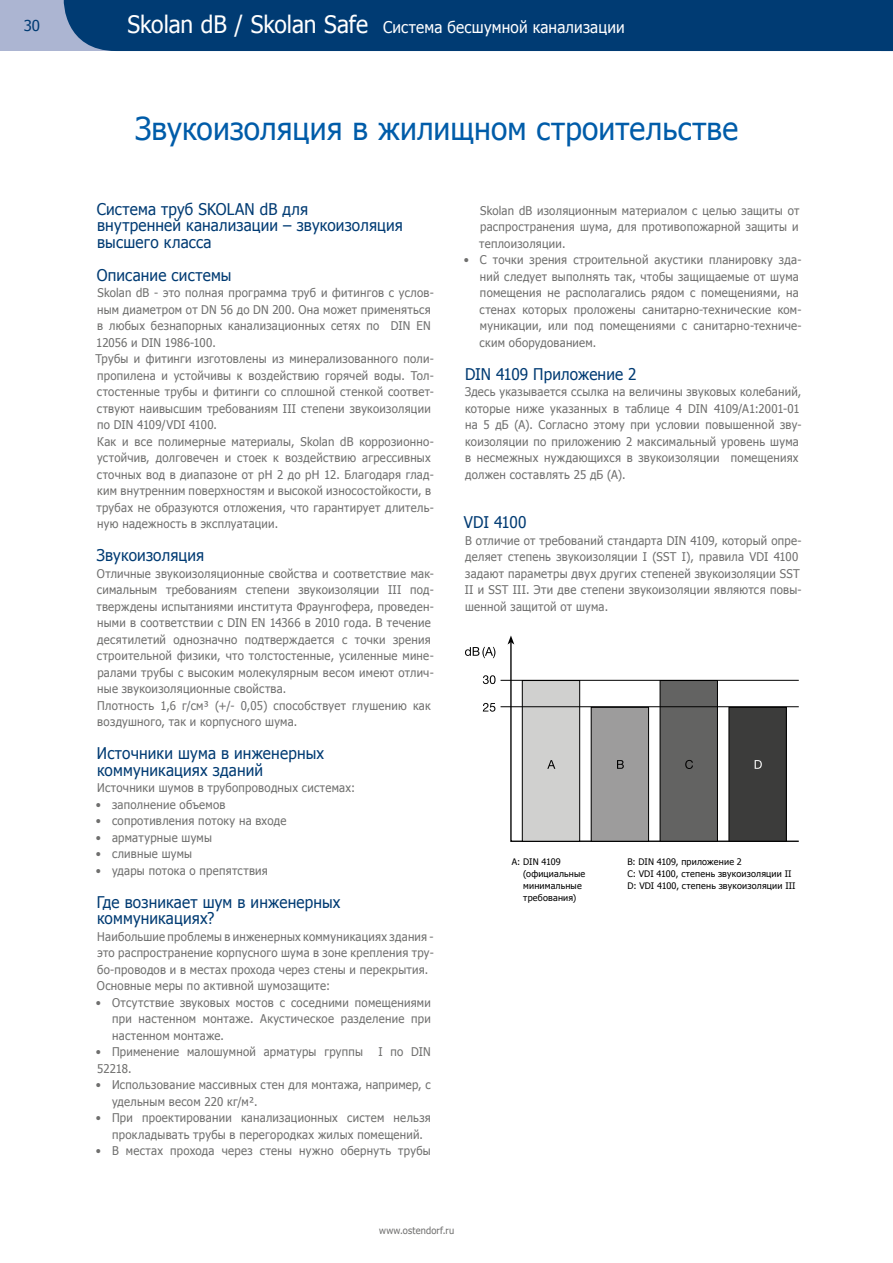
<style>
.page{position:relative;width:893px;height:1263px;background:#fff}
.page>*{position:absolute;margin:0;border:0;box-sizing:border-box;transform-origin:0 0}
.t1{font:31.5px "Tahoma";letter-spacing:.005em;color:#005ca9;scale:.95 1}
.t2{font:16.2px/16.5px "Tahoma";letter-spacing:.01em;color:#003b73;scale:.95 1}
.t3{font:16.2px "Tahoma";letter-spacing:.01em;color:#fff;scale:.95 1}
.t4{font:15px "Tahoma";color:#003b73}
.t5{font:12px/16.5px "Tahoma";letter-spacing:.025em;color:#6f6f6e;scale:.95 1}
.t6{font:9.75px "Tahoma";letter-spacing:.02em;color:#6f6f6e;scale:.95 1}
.t7{font:9px/12px "Tahoma";letter-spacing:.02em;color:#000}
.s1{font-size:24px}
</style>
<div class="page">
<svg style="left:510px;top:644px;width:289px;height:198px"></svg>
<svg style="left:508px;top:635px;width:6px;height:9px"></svg>
<div style="left:522px;top:680px;width:58px;height:161px;background:#d0d0cf"></div>
<div style="left:522px;top:680px;width:58px;height:162px;border:1px solid #000"></div>
<div style="left:591px;top:707px;width:58px;height:134px;background:#9d9c9c"></div>
<div style="left:591px;top:707px;width:58px;height:135px;border:1px solid #000"></div>
<div style="left:660px;top:680px;width:57px;height:161px;background:#636362"></div>
<div style="left:660px;top:680px;width:58px;height:162px;border:1px solid #000"></div>
<div style="left:729px;top:707px;width:57px;height:134px;background:#3c3c3b"></div>
<div style="left:728px;top:707px;width:59px;height:135px;border:1px solid #000"></div>
<svg style="left:465px;top:647px;width:30px;height:11px"></svg>
<svg style="left:483px;top:675px;width:12px;height:9px"></svg>
<svg style="left:483px;top:703px;width:12px;height:9px"></svg>
<hr style="left:501px;top:706px;width:298px;height:1px;background:#000">
<hr style="left:501px;top:680px;width:298px;height:1px;background:#000">
<svg style="left:547px;top:760px;width:8px;height:9px"></svg>
<svg style="left:617px;top:760px;width:7px;height:9px"></svg>
<svg style="left:685px;top:760px;width:8px;height:9px"></svg>
<svg style="left:755px;top:760px;width:7px;height:9px"></svg>
<div style="left:0;top:0;width:893px;height:51px;background:#acb5d2"></div>
<div style="left:64px;top:0;width:829px;height:51px;background:#003b73"></div>
<p class="t4" style="left:24px;top:16px;width:18px">30</p>
<h2 class="t3" style="left:128px;top:16px;width:525px"><span class="s1">Skolan dB / Skolan Safe</span> Система бесшумной канализации</h2>
<h1 class="t1" style="left:135px;top:107px;width:636px">Звукоизоляция в жилищном строительстве</h1>
<h2 class="t2" style="left:97px;top:200px;width:324px">Система труб SKOLAN dB для<br>внутренней канализации – звукоизоляция высшего класса</h2>
<h2 class="t2" style="left:97px;top:266px;width:143px">Описание системы</h2>
<p class="t5" style="left:96px;top:284px;width:357px">Skolan dB - это полная программа труб и фитингов с услов&shy;ным диаметром от DN 56 до DN 200. Она может применяться в любых безнапорных канализационных сетях по DIN EN 12056 и DIN 1986-100.<br>Трубы и фитинги изготовлены из минерализованного поли&shy;пропилена и устойчивы к воздействию горячей воды. Тол&shy;стостенные трубы и фитинги со сплошной стенкой соответ&shy;ствуют наивысшим требованиям III степени звукоизоляции по DIN 4109/VDI 4100.<br>Как и все полимерные материалы, Skolan dB коррозионно&shy;устойчив, долговечен и стоек к воздействию агрессивных сточных вод в диапазоне от pH 2 до pH 12. Благодаря глад&shy;ким внутренним поверхностям и высокой износостойкости, в трубах не образуются отложения, что гарантирует длитель&shy;ную надежность в эксплуатации.</p>
<h2 class="t2" style="left:97px;top:546px;width:115px">Звукоизоляция</h2>
<p class="t5" style="left:96px;top:565px;width:357px">Отличные звукоизоляционные свойства и соответствие мак&shy;симальным требованиям степени звукоизоляции III под&shy;тверждены испытаниями института Фраунгофера, проведен&shy;ными в соответствии с DIN EN 14366 в 2010 года. В течение десятилетий однозначно подтверждается с точки зрения строительной физики, что толстостенные, усиленные мине&shy;ралами трубы с высоким молекулярным весом имеют отлич&shy;ные звукоизоляционные свойства.<br>Плотность 1,6 г/см³ (+/- 0,05) способствует глушению как воздушного, так и корпусного шума.</p>
<h2 class="t2" style="left:97px;top:744px;width:241px">Источники шума в инженерных коммуникациях зданий</h2>
<p class="t5" style="left:97px;top:779px;width:273px">Источники шумов в трубопроводных системах:</p>
<p class="t5" style="left:96px;top:796px;width:138px">• заполнение объемов</p>
<p class="t5" style="left:96px;top:812px;width:202px">• сопротивления потоку на входе</p>
<p class="t5" style="left:96px;top:829px;width:124px">• арматурные шумы</p>
<p class="t5" style="left:96px;top:845px;width:103px">• сливные шумы</p>
<p class="t5" style="left:96px;top:862px;width:182px">• удары потока о препятствия</p>
<h2 class="t2" style="left:97px;top:893px;width:258px">Где возникает шум в инженерных коммуникациях?</h2>
<p class="t5" style="left:97px;top:928px;width:356px">Наибольшие проблемы в инженерных коммуникациях здания - это распространение корпусного шума в зоне крепления тру&shy;бо-проводов и в местах прохода через стены и перекрытия.<br>Основные меры по активной шумозащите:</p>
<p class="t5" style="left:112px;top:994px;width:337px;text-align:justify;text-indent:-16px">• Отсутствие звуковых мостов с соседними помещениями при настенном монтаже. Акустическое разделение при настенном монтаже.</p>
<p class="t5" style="left:96px;top:1043px;width:282px">• Применение малошумной арматуры группы</p>
<p class="t5" style="left:378px;top:1043px;width:57px">I по DIN</p>
<p class="t5" style="left:97px;top:1060px;width:38px">52218.</p>
<p class="t5" style="left:112px;top:1076px;width:337px;text-indent:-16px">• Использование массивных стен для монтажа, например, с удельным весом 220 кг/м².</p>
<p class="t5" style="left:112px;top:1109px;width:337px;text-indent:-16px">• При проектировании канализационных систем нельзя прокладывать трубы в перегородках жилых помещений.</p>
<p class="t5" style="left:96px;top:1142px;width:354px">• В местах прохода через стены нужно обернуть трубы</p>
<p class="t5" style="left:479px;top:202px;width:339px;text-align:justify">Skolan dB изоляционным материалом с целью защиты от распространения шума, для противопожарной защиты и теплоизоляции.</p>
<p class="t5" style="left:480px;top:251px;width:340px;text-indent:-16px">• С точки зрения строительной акустики планировку зда&shy;ний следует выполнять так, чтобы защищаемые от шума помещения не располагались рядом с помещениями, на стенах которых проложены санитарно-технические ком&shy;муникации, или под помещениями с санитарно-техниче&shy;ским оборудованием.</p>
<h2 class="t2" style="left:465px;top:365px;width:182px">DIN 4109 Приложение 2</h2>
<p class="t5" style="left:465px;top:383px;width:356px">Здесь указывается ссылка на величины звуковых колебаний, которые ниже указанных в таблице 4 DIN 4109/A1:2001-01 на 5 дБ (А). Согласно этому при условии повышенной зву&shy;коизоляции по приложению 2 максимальный уровень шума в несмежных нуждающихся в звукоизоляции помещениях должен составлять 25 дБ (А).</p>
<h2 class="t2" style="left:464px;top:513px;width:67px">VDI 4100</h2>
<p class="t5" style="left:465px;top:532px;width:356px">В отличие от требований стандарта DIN 4109, который опре&shy;деляет степень звукоизоляции I (SST I), правила VDI 4100 задают параметры двух других степеней звукоизоляции SST II и SST III. Эти две степени звукоизоляции являются повы&shy;шенной защитой от шума.</p>
<p class="t7" style="left:523px;top:855px;width:63px;text-indent:-11px">A: DIN 4109 (официальные минимальные требования)</p>
<p class="t7" style="left:627px;top:855px;width:170px">B: DIN 4109, приложение 2<br>C: VDI 4100, степень звукоизоляции II<br>D: VDI 4100, степень звукоизоляции III</p>
<p class="t6" style="left:379px;top:1226px;width:81px">www.ostendorf.ru</p>
</div>
